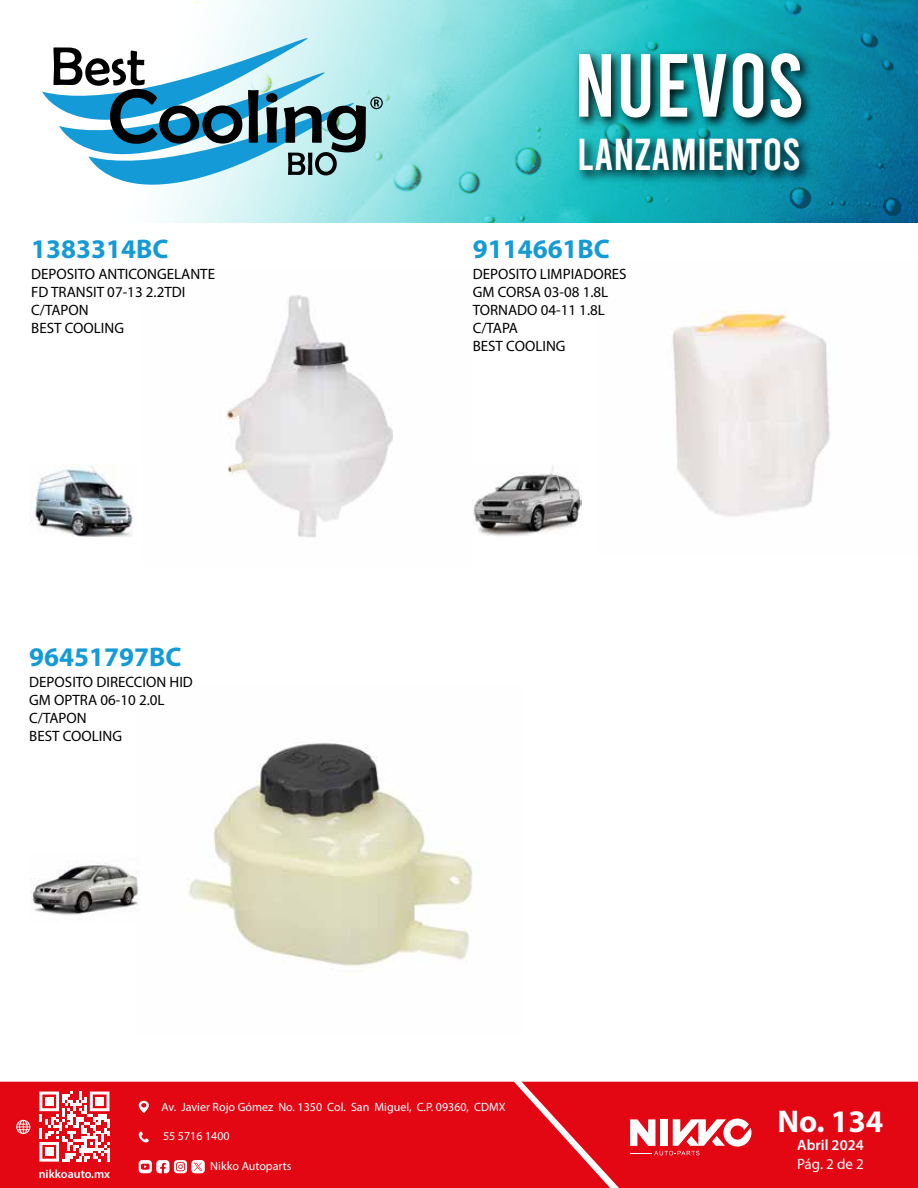
<style>
.page{position:relative;width:918px;height:1188px;background:#fff}
.page>*{position:absolute;margin:0;border:0;box-sizing:border-box;transform-origin:0 0}
.t1{font:89.4px "Bebas";color:#fff}
.t2{font:44.7px "Bebas";color:#fff}
.t3{font:700 31.5px "Myriad Pro";color:#fff}
.t4{font:700 27px "Myriad Pro";color:#149bd7}
.t5{font:15px/18px "Myriad Pro";color:#000}
.t6{font:600 15px "Myriad Pro";color:#fff}
.t7{font:15px "Myriad Pro";color:#fff}
.t8{font:12px "Myriad Pro";color:#fff}
.t9{font:600 12px "Myriad Pro";color:#fff}
</style>
<div class="page">
<img style="left:423px;top:0;width:495px;height:223px">
<img style="left:565px;top:32px;width:256px;height:162px">
<svg style="left:42px;top:0;width:381px;height:104px"></svg>
<svg style="left:161px;top:40px;width:309px;height:183px;background:#9ae4e5"></svg>
<svg style="left:59px;top:10px;width:381px;height:191px"></svg>
<svg style="left:53px;top:47px;width:189px;height:97px"></svg>
<svg style="left:248px;top:90px;width:11px;height:53px"></svg>
<svg style="left:266px;top:93px;width:12px;height:50px"></svg>
<svg style="left:284px;top:97px;width:99px;height:78px;background:#749b9e"></svg>
<div style="left:0;top:1082px;width:522px;height:106px;background:#e30613"></div>
<svg style="left:39px;top:1092px;width:70px;height:70px"></svg>
<div style="left:45px;top:1097px;width:8px;height:9px;background:#fff"></div>
<div style="left:95px;top:1097px;width:9px;height:9px;background:#fff"></div>
<div style="left:45px;top:1148px;width:8px;height:8px;background:#fff"></div>
<svg style="left:16px;top:1120px;width:14px;height:14px"></svg>
<svg style="left:139px;top:1101px;width:10px;height:12px"></svg>
<svg style="left:139px;top:1131px;width:10px;height:12px"></svg>
<svg style="left:139px;top:1160px;width:66px;height:13px"></svg>
<svg style="left:522px;top:1082px;width:396px;height:106px;background:#e41723"></svg>
<img style="left:226px;top:295px;width:247px;height:242px">
<img style="left:29px;top:464px;width:104px;height:73px">
<img style="left:187px;top:741px;width:286px;height:227px">
<img style="left:31px;top:861px;width:108px;height:54px">
<img style="left:672px;top:310px;width:158px;height:207px">
<img style="left:473px;top:466px;width:108px;height:70px">
<h3 class="t4" style="left:31px;top:231px;width:139px">1383314BC</h3>
<p class="t5" style="left:31px;top:265px;width:185px">DEPOSITO ANTICONGELANTE<br>FD TRANSIT 07-13 2.2TDI<br>C/TAPON<br>BEST COOLING</p>
<h3 class="t4" style="left:29px;top:639px;width:154px">96451797BC</h3>
<p class="t5" style="left:29px;top:672px;width:165px">DEPOSITO DIRECCION HID<br>GM OPTRA 06-10 2.0L<br>C/TAPON<br>BEST COOLING</p>
<h1 class="t1" style="left:574px;top:41px;width:232px">NUEVOS</h1>
<h2 class="t2" style="left:577px;top:132px;width:225px">LANZAMIENTOS</h2>
<h3 class="t4" style="left:473px;top:231px;width:139px">9114661BC</h3>
<p class="t5" style="left:473px;top:265px;width:155px">DEPOSITO LIMPIADORES<br>GM CORSA 03-08 1.8L<br>TORNADO 04-11 1.8L<br>C/TAPA<br>BEST COOLING</p>
<p class="t9" style="left:39px;top:1167px;width:73px">nikkoauto.mx</p>
<p class="t8" style="left:161px;top:1099px;width:346px">Av. Javier Rojo Gómez No. 1350 Col. San Miguel, C.P. 09360, CDMX</p>
<p class="t8" style="left:163px;top:1129px;width:68px">55 5716 1400</p>
<p class="t8" style="left:210px;top:1159px;width:83px">Nikko Autoparts</p>
<h3 class="t3" style="left:778px;top:1101px;width:107px">No. 134</h3>
<p class="t7" style="left:797px;top:1155px;width:68px">Pág. 2 de 2</p>
<p class="t6" style="left:797px;top:1135px;width:68px">Abril 2024</p>
</div>
